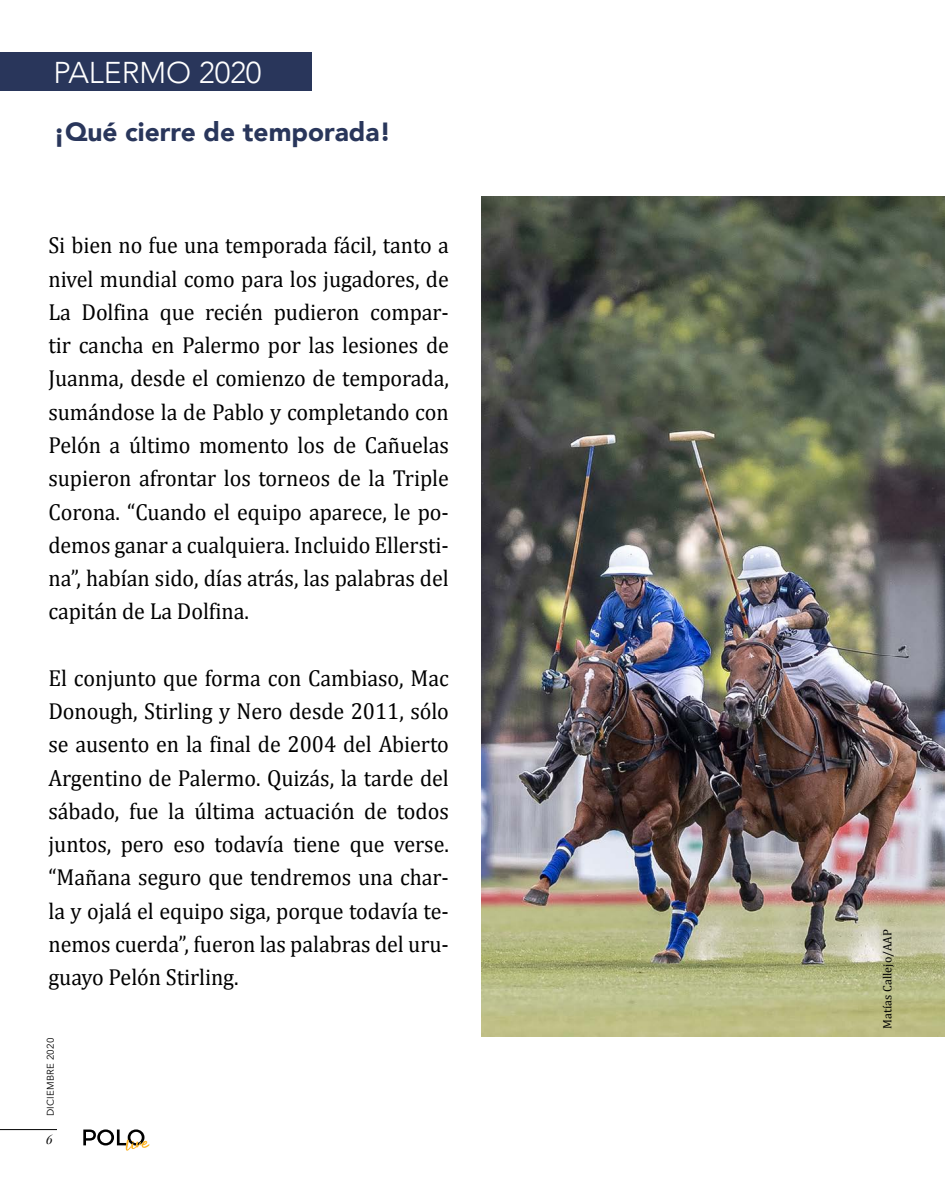
<style>
.page{position:relative;width:945px;height:1182px;background:#fff}
.page>*{position:absolute;margin:0;border:0;box-sizing:border-box;transform-origin:0 0}
.t1{font:300 30.01px "Avenir";color:#fff}
.t2{font:900 26.25px "Avenir";color:#29365b}
.t3{font:23.19px/33.2px "Cambria";letter-spacing:-.005em;color:#000;text-align:justify;scale:.95 1}
.t4{font:italic 13.12px "Playfair Display";color:#000;scale:.95 1}
.t5{font:12.08px "Cambria";color:#000}
.t6{font:9.62px "Avenir Next LT Pro";letter-spacing:.025em;color:#000}
</style>
<div class="page">
<div style="left:0;top:52px;width:312px;height:39px;background:#29365b"></div>
<img style="left:481px;top:196px;width:464px;height:840px">
<hr style="left:0;top:1129px;width:57px;height:1px;background:#000">
<svg style="left:83px;top:1129px;width:66px;height:21px"></svg>
<p class="t1" style="left:53px;top:54px;width:210px">PALERMO 2020</p>
<p class="t2" style="left:53px;top:110px;width:339px">¡Qué cierre de temporada!</p>
<p class="t3" style="left:48px;top:229px;width:423px">Si bien no fue una temporada fácil, tanto a nivel mundial como para los jugadores, de La Dolfina que recién pudieron compar&shy;tir cancha en Palermo por las lesiones de Juanma, desde el comienzo de temporada, sumándose la de Pablo y completando con Pelón a último momento los de Cañuelas supieron afrontar los torneos de la Triple Corona. “Cuando el equipo aparece, le po&shy;demos ganar a cualquiera. Incluido Ellersti&shy;na”, habían sido, días atrás, las palabras del capitán de La Dolfina.</p>
<p class="t3" style="left:48px;top:661px;width:423px">El conjunto que forma con Cambiaso, Mac Donough, Stirling y Nero desde 2011, sólo se ausento en la final de 2004 del Abierto Argentino de Palermo. Quizás, la tarde del sábado, fue la última actuación de todos juntos, pero eso todavía tiene que verse. “Mañana seguro que tendremos una char&shy;la y ojalá el equipo siga, porque todavía te&shy;nemos cuerda”, fueron las palabras del uru&shy;guayo Pelón Stirling.</p>
<p class="t6" style="left:45px;top:1116px;width:80px;rotate:-90deg">DICIEMBRE 2020</p>
<p class="t4" style="left:46px;top:1128px;width:8px">6</p>
<p class="t5" style="left:880px;top:1028px;width:101px;rotate:-90deg">Matías Callejo/AAP</p>
</div>
